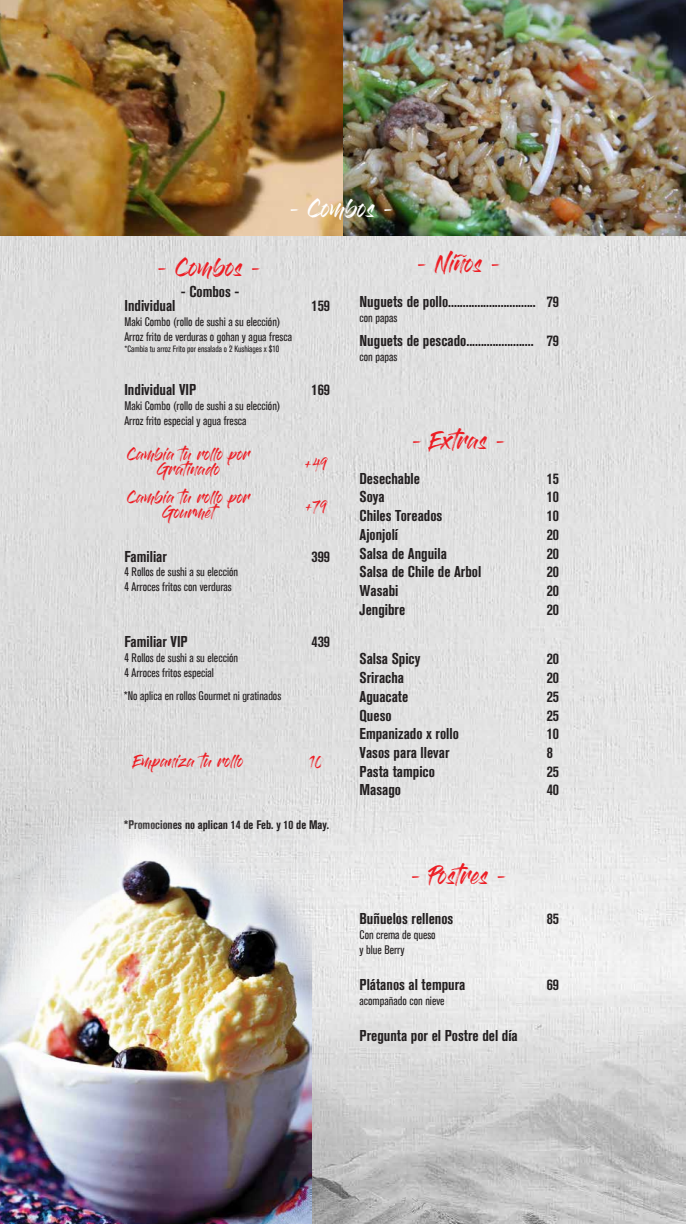
<style>
.page{position:relative;width:686px;height:1224px;background:#fff}
.page>*{position:absolute;margin:0;border:0;box-sizing:border-box;transform-origin:0 0}
.t1{font:18.2px "Gloss And Bloom";color:#ed1d24}
.t2{font:18.2px "Gloss And Bloom";color:#fff}
.t3{font:700 condensed 15.6px "Akzidenz Grotesk BQ";color:#231f20}
.t4{font:12.6px/15.1px "Gloss And Bloom";color:#ed1d24;text-align:center}
.t5{font:condensed 12.4px/14.8px "Akzidenz Grotesk BQ";color:#231f20}
.t6{font:700 condensed 12.4px "Akzidenz Grotesk BQ";color:#231f20}
.t7{font:condensed 9.1px "Akzidenz Grotesk BQ";color:#231f20}
</style>
<div class="page">
<img style="left:0;top:236px;width:686px;height:988px">
<img style="left:0;top:796px;width:311px;height:428px">
<img style="left:0;top:0;width:344px;height:236px">
<img style="left:344px;top:0;width:342px;height:236px">
<img style="left:0;top:0;width:32px;height:13px">
<p class="t2" style="left:290px;top:200px;width:105px">- Combos -</p>
<p class="t1" style="left:157px;top:259px;width:105px">- Combos -</p>
<p class="t3" style="left:181px;top:282px;width:60px">- Combos -</p>
<p class="t3" style="left:124px;top:297px;width:53px">Individual</p>
<p class="t3" style="left:312px;top:297px;width:20px">159</p>
<p class="t5" style="left:124px;top:314px;width:169px">Maki Combo (rollo de sushi a su elección)<br>Arroz frito de verduras o gohan y agua fresca</p>
<p class="t7" style="left:124px;top:343px;width:156px">*Cambia tu arroz Frito por ensalada o 2 Kushiages x $10</p>
<p class="t3" style="left:124px;top:381px;width:73px">Individual VIP</p>
<p class="t3" style="left:312px;top:381px;width:20px">169</p>
<p class="t5" style="left:124px;top:399px;width:158px">Maki Combo (rollo de sushi a su elección)<br>Arroz frito especial y agua fresca</p>
<p class="t4" style="left:127px;top:448px;width:124px">Cambia tu rollo por<br>Gratinado</p>
<p class="t4" style="left:305px;top:458px;width:25px">+49</p>
<p class="t4" style="left:162px;top:491px;width:89px;text-align:left;text-indent:-35px">Cambia tu rollo por<br>Gourmet</p>
<p class="t4" style="left:305px;top:501px;width:24px">+79</p>
<p class="t3" style="left:124px;top:547px;width:44px">Familiar</p>
<p class="t3" style="left:312px;top:547px;width:20px">399</p>
<p class="t5" style="left:124px;top:565px;width:115px">4 Rollos de sushi a su elección<br>4 Arroces fritos con verduras</p>
<p class="t3" style="left:124px;top:633px;width:65px">Familiar VIP</p>
<p class="t3" style="left:312px;top:633px;width:20px">439</p>
<p class="t5" style="left:124px;top:651px;width:115px">4 Rollos de sushi a su elección<br>4 Arroces fritos especial</p>
<p class="t5" style="left:124px;top:689px;width:159px">*No aplica en rollos Gourmet ni gratinados</p>
<p class="t4" style="left:134px;top:755px;width:111px">Empaniza tu rollo</p>
<p class="t4" style="left:309px;top:756px;width:17px">10</p>
<p class="t6" style="left:124px;top:817px;width:207px">*Promociones no aplican 14 de Feb. y 10 de May.</p>
<p class="t1" style="left:417px;top:255px;width:85px">- Niños -</p>
<p class="t3" style="left:360px;top:293px;width:201px">Nuguets de pollo.............................. 79</p>
<p class="t5" style="left:360px;top:310px;width:39px">con papas</p>
<p class="t3" style="left:360px;top:332px;width:201px">Nuguets de pescado....................... 79</p>
<p class="t5" style="left:360px;top:349px;width:39px">con papas</p>
<p class="t1" style="left:412px;top:432px;width:95px">- Extras -</p>
<p class="t3" style="left:360px;top:469px;width:62px">Desechable</p>
<p class="t3" style="left:547px;top:469px;width:14px">15</p>
<p class="t3" style="left:360px;top:488px;width:27px">Soya</p>
<p class="t3" style="left:547px;top:488px;width:14px">10</p>
<p class="t3" style="left:360px;top:507px;width:84px">Chiles Toreados</p>
<p class="t3" style="left:547px;top:507px;width:14px">10</p>
<p class="t3" style="left:360px;top:526px;width:40px">Ajonjolí</p>
<p class="t3" style="left:547px;top:526px;width:14px">20</p>
<p class="t3" style="left:360px;top:544px;width:89px">Salsa de Anguila</p>
<p class="t3" style="left:547px;top:544px;width:14px">20</p>
<p class="t3" style="left:360px;top:563px;width:123px">Salsa de Chile de Arbol</p>
<p class="t3" style="left:547px;top:563px;width:14px">20</p>
<p class="t3" style="left:360px;top:582px;width:40px">Wasabi</p>
<p class="t3" style="left:547px;top:582px;width:14px">20</p>
<p class="t3" style="left:360px;top:600px;width:47px">Jengibre</p>
<p class="t3" style="left:547px;top:600px;width:14px">20</p>
<p class="t3" style="left:360px;top:650px;width:62px">Salsa Spicy</p>
<p class="t3" style="left:547px;top:650px;width:14px">20</p>
<p class="t3" style="left:360px;top:669px;width:46px">Sriracha</p>
<p class="t3" style="left:547px;top:669px;width:14px">20</p>
<p class="t3" style="left:360px;top:688px;width:50px">Aguacate</p>
<p class="t3" style="left:547px;top:688px;width:14px">25</p>
<p class="t3" style="left:360px;top:706px;width:34px">Queso</p>
<p class="t3" style="left:547px;top:706px;width:14px">25</p>
<p class="t3" style="left:360px;top:725px;width:101px">Empanizado x rollo</p>
<p class="t3" style="left:547px;top:725px;width:14px">10</p>
<p class="t3" style="left:360px;top:744px;width:92px">Vasos para llevar</p>
<p class="t3" style="left:547px;top:744px;width:8px">8</p>
<p class="t3" style="left:360px;top:762px;width:77px">Pasta tampico</p>
<p class="t3" style="left:547px;top:762px;width:14px">25</p>
<p class="t3" style="left:360px;top:781px;width:43px">Masago</p>
<p class="t3" style="left:547px;top:781px;width:14px">40</p>
<p class="t1" style="left:411px;top:867px;width:97px">- Postres -</p>
<p class="t3" style="left:360px;top:910px;width:95px">Buñuelos rellenos</p>
<p class="t3" style="left:547px;top:910px;width:14px">85</p>
<p class="t5" style="left:360px;top:927px;width:78px">Con crema de queso y blue Berry</p>
<p class="t3" style="left:360px;top:975px;width:107px">Plátanos al tempura</p>
<p class="t3" style="left:547px;top:975px;width:14px">69</p>
<p class="t5" style="left:360px;top:993px;width:87px">acompañado con nieve</p>
<p class="t3" style="left:360px;top:1026px;width:160px">Pregunta por el Postre del día</p>
</div>
